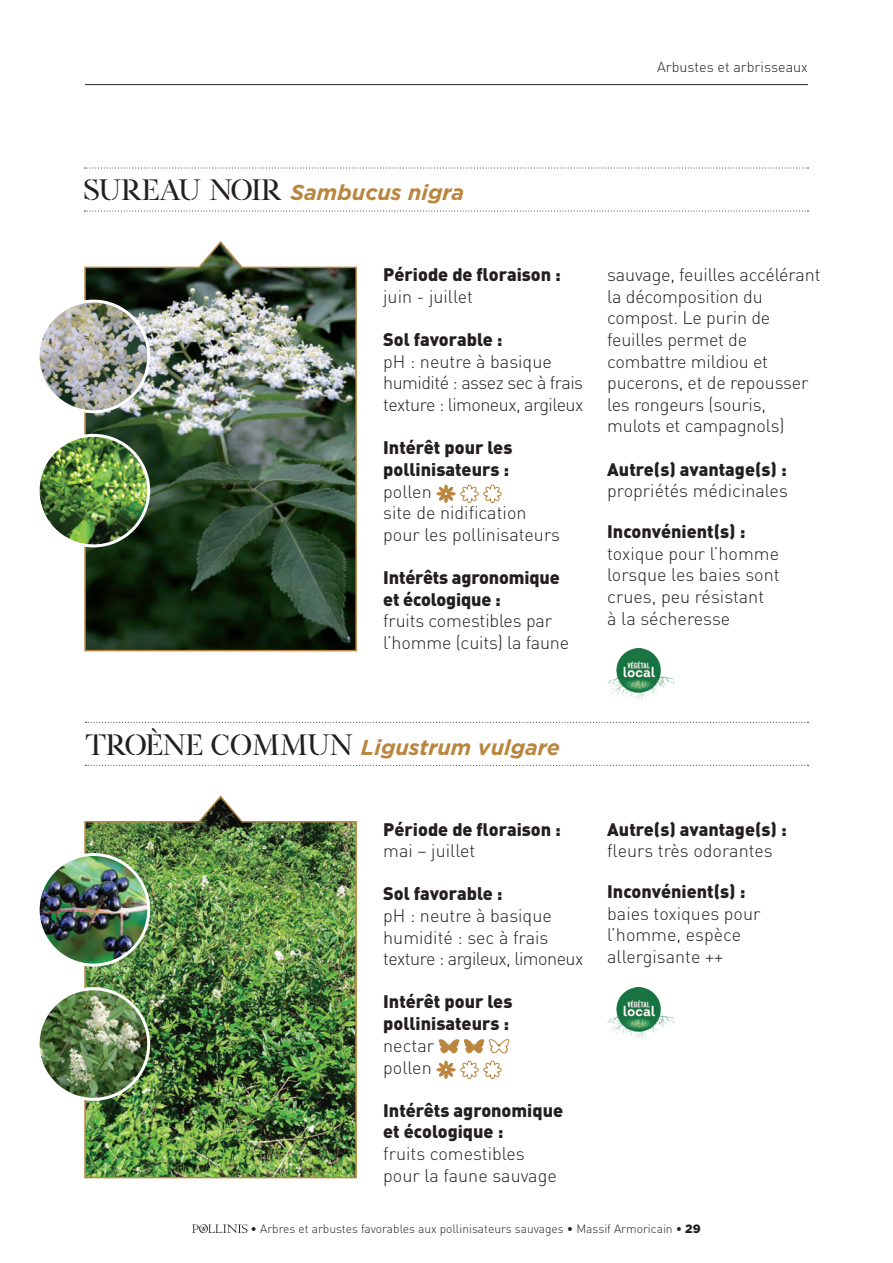
<style>
.page{position:relative;width:893px;height:1263px;background:#fff}
.page>*{position:absolute;margin:0;border:0;box-sizing:border-box;transform-origin:0 0}
.nom_latin{font:italic 700 21.6px "Gotham";color:#ba863f}
.t1{font:300 18px/21.6px "DINOT";letter-spacing:-.01em;color:#231f20}
.t2{font:900 18px/21.6px "DINOT";color:#231f20}
.t3{font:300 18px "DINOT";letter-spacing:-.03em;color:#231f20}
.t4{font:300 14.4px "DINOT";color:#231f20}
.t5{font:300 12px "DINOT";color:#231f20}
.s1{font-family:"Botera TFE Regular Stencil";font-weight:400;font-style:normal;font-size:30.6px;color:#231f20}
.s2{font-weight:300}
.s3{font-weight:900}
.s4{font-family:"Gotham";font-weight:900}
</style>
<div class="page">
<svg style="left:192px;top:1224px;width:55px;height:9px"></svg>
<hr style="left:85px;top:84px;width:723px;height:1px;background:#231f20">
<svg style="left:84px;top:168px;width:724px;height:1px"></svg>
<svg style="left:84px;top:211px;width:724px;height:1px"></svg>
<svg style="left:85px;top:722px;width:723px;height:1px"></svg>
<svg style="left:85px;top:765px;width:723px;height:1px"></svg>
<svg style="left:436px;top:484px;width:66px;height:19px"></svg>
<svg style="left:438px;top:1039px;width:72px;height:15px"></svg>
<svg style="left:436px;top:1060px;width:66px;height:19px"></svg>
<img style="left:607px;top:988px;width:67px;height:51px">
<img style="left:607px;top:648px;width:67px;height:52px">
<img style="left:84px;top:241px;width:273px;height:411px">
<img style="left:84px;top:795px;width:273px;height:384px">
<img style="left:38px;top:301px;width:111px;height:111px;border-radius:55px">
<div style="left:37px;top:300px;width:113px;height:113px;border:3px solid #fff;border-radius:50%"></div>
<img style="left:38px;top:435px;width:111px;height:111px;border-radius:55px">
<div style="left:37px;top:434px;width:113px;height:113px;border:3px solid #fff;border-radius:50%"></div>
<img style="left:38px;top:854px;width:111px;height:111px;border-radius:55px">
<div style="left:37px;top:853px;width:113px;height:113px;border:3px solid #fff;border-radius:50%"></div>
<img style="left:38px;top:989px;width:111px;height:110px;border-radius:55px">
<div style="left:37px;top:987px;width:113px;height:114px;border:3px solid #fff;border-radius:50%"></div>
<p class="t4" style="left:657px;top:57px;width:152px">Arbustes et arbrisseaux</p>
<p class="nom_latin" style="left:84px;top:180px;width:382px"><span class="s1">SUREAU NOIR</span> Sambucus nigra</p>
<p class="t2" style="left:383px;top:263px;width:179px">Période de floraison : <span class="s2">juin - juillet</span></p>
<p class="t2" style="left:383px;top:328px;width:121px">Sol favorable :</p>
<p class="t1" style="left:383px;top:349px;width:170px">pH : neutre à basique</p>
<p class="t3" style="left:383px;top:370px;width:201px">humidité : assez sec à frais</p>
<p class="t3" style="left:383px;top:392px;width:202px">texture : limoneux, argileux</p>
<p class="t2" style="left:383px;top:436px;width:131px">Intérêt pour les pollinisateurs :</p>
<p class="t1" style="left:383px;top:480px;width:50px">pollen</p>
<p class="t1" style="left:383px;top:501px;width:178px">site de nidification pour les pollinisateurs</p>
<p class="t1" style="left:383px;top:566px;width:188px"><span class="s3">Intérêts agronomique et écologique :<br></span>fruits comestibles par l’homme (cuits) la faune</p>
<p class="t1" style="left:607px;top:263px;width:215px">sauvage, feuilles accélérant la décomposition du compost. Le purin de feuilles permet de combattre mildiou et pucerons, et de repousser les rongeurs (souris, mulots et campagnols)</p>
<p class="t1" style="left:607px;top:457px;width:182px"><span class="s3">Autre(s) avantage(s) : </span>propriétés médicinales</p>
<p class="t1" style="left:607px;top:520px;width:174px"><span class="s3">Inconvénient(s) : </span>toxique pour l’homme lorsque les baies sont crues, peu résistant<br>à la sécheresse</p>
<p class="nom_latin" style="left:85px;top:734px;width:476px"><span class="s1">TROÈNE COMMUN</span> Ligustrum vulgare</p>
<p class="t2" style="left:383px;top:817px;width:179px">Période de floraison : <span class="s2">mai – juillet</span></p>
<p class="t2" style="left:383px;top:882px;width:121px">Sol favorable :</p>
<p class="t1" style="left:383px;top:904px;width:170px">pH : neutre à basique</p>
<p class="t1" style="left:383px;top:925px;width:167px">humidité : sec à frais</p>
<p class="t3" style="left:383px;top:946px;width:202px">texture : argileux, limoneux</p>
<p class="t2" style="left:383px;top:990px;width:131px">Intérêt pour les pollinisateurs :</p>
<p class="t1" style="left:383px;top:1033px;width:52px">nectar</p>
<p class="t1" style="left:383px;top:1055px;width:50px">pollen</p>
<p class="t1" style="left:383px;top:1099px;width:181px"><span class="s3">Intérêts agronomique et écologique :<br></span>fruits comestibles pour la faune sauvage</p>
<p class="t2" style="left:607px;top:817px;width:181px">Autre(s) avantage(s) : <span class="s2">fleurs très odorantes</span></p>
<p class="t1" style="left:607px;top:880px;width:155px"><span class="s3">Inconvénient(s) : </span>baies toxiques pour l’homme, espèce allergisante ++</p>
<p class="t5" style="left:250px;top:1220px;width:452px">• Arbres et arbustes favorables aux pollinisateurs sauvages • Massif Armoricain • <span class="s4">29</span></p>
</div>
